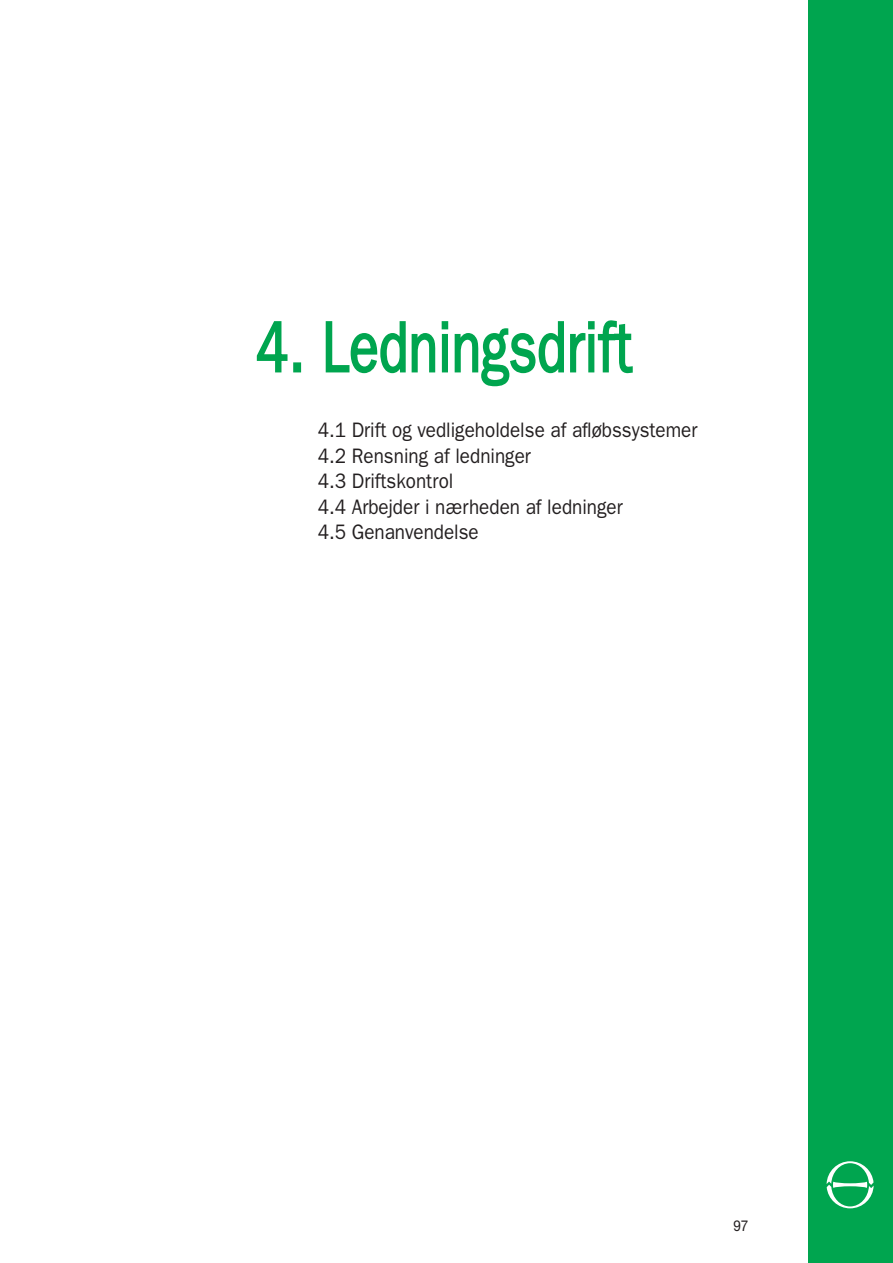
<style>
.page{position:relative;width:893px;height:1263px;background:#fff}
.page>*{position:absolute;margin:0;border:0;box-sizing:border-box;transform-origin:0 0}
.t1{font:72px "Franklin Gothic";letter-spacing:.01em;color:#00a54f;scale:.75 1}
.t2{font:21px/25.5px "Franklin Gothic";color:#231f20;scale:.9 1}
.t3{font:15px "Helvetica Neue";color:#231f20;scale:.9 1}
</style>
<div class="page">
<div style="left:808px;top:0;width:85px;height:1263px;background:#00a54f"></div>
<svg style="left:827px;top:1161px;width:47px;height:47px"></svg>
<h1 class="t1" style="left:256px;top:322px;width:503px">4. Ledningsdrift</h1>
<p class="t2" style="left:318px;top:419px;width:423px">4.1 Drift og vedligeholdelse af afløbssystemer<br>4.2 Rensning af ledninger<br>4.3 Driftskontrol<br>4.4 Arbejder i nærheden af ledninger<br>4.5 Genanvendelse</p>
<p class="t3" style="left:733px;top:1220px;width:18px">97</p>
</div>
